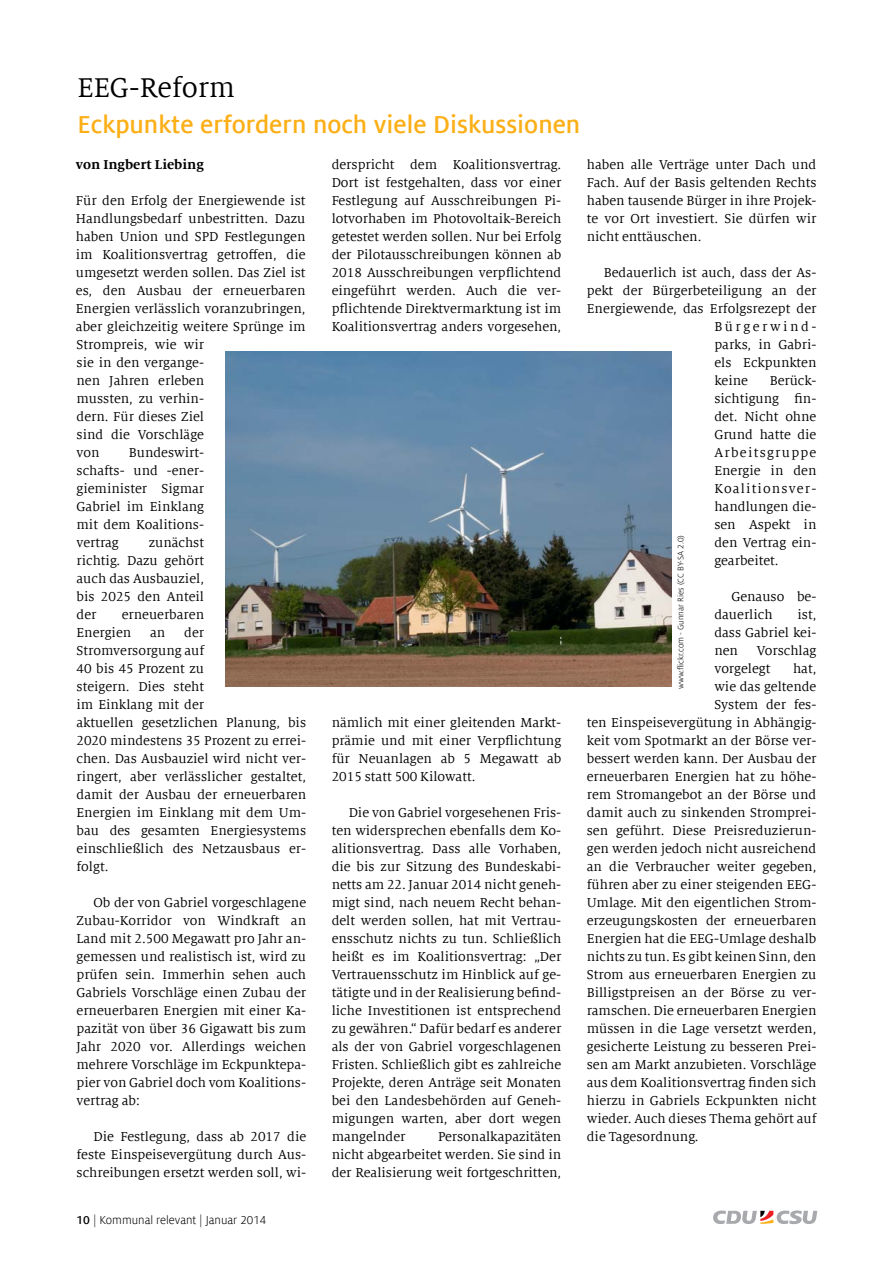
<style>
.page{position:relative;width:893px;height:1263px;background:#fff}
.page>*{position:absolute;margin:0;border:0;box-sizing:border-box;transform-origin:0 0}
.t1{font:30px "Milo Serif Offc";color:#000}
.t2{font:700 27px "Milo Sans Offc";color:#fcaf17}
.t3{font:14.25px/18px "Milo Serif Offc";color:#000;text-align:justify}
.t4{font:700 14.25px "Milo Serif Offc";color:#000}
.t5{font:14.25px "Milo Serif Offc";letter-spacing:.18em;color:#000}
.t6{font:12.75px "Milo Sans Offc";color:#000}
.t7{font:9px "Milo Sans Offc";color:#000}
.s1{font-weight:700}
</style>
<div class="page">
<svg style="left:713px;top:1210px;width:104px;height:14px"></svg>
<img style="left:226px;top:352px;width:445px;height:334px">
<h1 class="t1" style="left:77px;top:72px;width:159px">EEG-Reform</h1>
<h2 class="t2" style="left:77px;top:110px;width:504px">Eckpunkte erfordern noch viele Diskussionen</h2>
<p class="t4" style="left:76px;top:157px;width:129px">von Ingbert Liebing</p>
<p class="t3" style="left:76px;top:192px;width:231px">Für den Erfolg der Energiewende ist Handlungsbedarf unbestritten. Dazu haben Union und SPD Festlegungen im Koalitionsvertrag getroffen, die umgesetzt werden sollen. Das Ziel ist es, den Ausbau der erneuerbaren Energien verlässlich voranzubringen, aber gleichzeitig weitere Sprünge im</p>
<p class="t3" style="left:77px;top:336px;width:129px">Strompreis, wie wir sie in den vergange&shy;nen Jahren erleben mussten, zu verhin&shy;dern. Für dieses Ziel sind die Vorschläge von</p>
<p class="t3" style="left:77px;top:444px;width:129px;text-indent:52px">Bundeswirt&shy;schafts- und -ener&shy;gieminister Sigmar Gabriel im Einklang mit dem Koalitions&shy;vertrag</p>
<p class="t3" style="left:77px;top:534px;width:129px;text-indent:72px">zunächst richtig. Dazu gehört auch das Ausbauziel, bis 2025 den Anteil der</p>
<p class="t3" style="left:77px;top:606px;width:129px;text-indent:45px">erneuerbaren<br>Energien</p>
<p class="t3" style="left:77px;top:624px;width:231px;text-align:left;text-indent:108px">der<br>Stromversorgung auf<br>40 bis 45 Prozent zu<br>steigern. Dies steht<br>im Einklang mit der<br>aktuellen gesetzlichen Planung, bis<br>2020 mindestens 35 Prozent zu errei&shy;chen. Das Ausbauziel wird nicht ver&shy;ringert, aber verlässlicher gestaltet, damit der Ausbau der erneuerbaren<br>Energien im Einklang mit dem Um&shy;bau des gesamten Energiesystems einschließlich des Netzausbaus er&shy;folgt.</p>
<p class="t3" style="left:77px;top:894px;width:231px;text-indent:17px">Ob der von Gabriel vorgeschlagene Zubau-Korridor von Windkraft an Land mit 2.500 Megawatt pro Jahr an&shy;gemessen und realistisch ist, wird zu prüfen sein. Immerhin sehen auch Gabriels Vorschläge einen Zubau der erneuerbaren Energien mit einer Ka&shy;pazität von über 36 Gigawatt bis zum Jahr 2020 vor. Allerdings weichen mehrere Vorschläge im Eckpunktepa&shy;pier von Gabriel doch vom Koalitions&shy;vertrag ab:</p>
<p class="t3" style="left:77px;top:1128px;width:231px;text-indent:17px">Die Festlegung, dass ab 2017 die feste Einspeisevergütung durch Aus&shy;schreibungen ersetzt werden soll, wi-</p>
<p class="t3" style="left:150px;top:624px;width:17px">an</p>
<p class="t3" style="left:332px;top:156px;width:231px">derspricht dem Koalitionsvertrag.<br>Dort ist festgehalten, dass vor einer Festlegung auf Ausschreibungen Pi&shy;lotvorhaben im Photovoltaik-Bereich getestet werden sollen. Nur bei Erfolg der Pilotausschreibungen können ab 2018 Ausschreibungen verpflichtend eingeführt werden. Auch die ver&shy;pflichtende Direktvermarktung ist im Koalitionsvertrag anders vorgesehen,</p>
<p class="t3" style="left:332px;top:714px;width:231px">nämlich mit einer gleitenden Markt&shy;prämie und mit einer Verpflichtung für Neuanlagen ab 5 Megawatt ab 2015 statt 500 Kilowatt.</p>
<p class="t3" style="left:332px;top:804px;width:231px;text-indent:17px">Die von Gabriel vorgesehenen Fris&shy;ten widersprechen ebenfalls dem Ko&shy;alitionsvertrag. Dass alle Vorhaben, die bis zur Sitzung des Bundeskabi&shy;netts am 22. Januar 2014 nicht geneh&shy;migt sind, nach neuem Recht behan&shy;delt werden sollen, hat mit Vertrau&shy;ensschutz nichts zu tun. Schließlich heißt es im Koalitionsvertrag: „Der Vertrauensschutz im Hinblick auf ge&shy;tätigte und in der Realisierung befind&shy;liche Investitionen ist entsprechend zu gewähren.“ Dafür bedarf es anderer als der von Gabriel vorgeschlagenen Fristen. Schließlich gibt es zahlreiche Projekte, deren Anträge seit Monaten bei den Landesbehörden auf Geneh&shy;migungen warten, aber dort wegen mangelnder</p>
<p class="t3" style="left:332px;top:1128px;width:231px;text-indent:106px">Personalkapazitäten nicht abgearbeitet werden. Sie sind in der Realisierung weit fortgeschritten,</p>
<p class="t3" style="left:587px;top:156px;width:231px">haben alle Verträge unter Dach und Fach. Auf der Basis geltenden Rechts haben tausende Bürger in ihre Projek&shy;te vor Ort investiert. Sie dürfen wir nicht enttäuschen.</p>
<p class="t3" style="left:604px;top:264px;width:214px">Bedauerlich ist auch, dass der As-</p>
<p class="t3" style="left:587px;top:282px;width:231px">pekt der Bürgerbeteiligung an der</p>
<p class="t3" style="left:587px;top:300px;width:231px">Energiewende, das Erfolgsrezept der</p>
<p class="t5" style="left:714px;top:319px;width:104px">Bürgerwind-</p>
<p class="t3" style="left:714px;top:336px;width:104px">parks, in Gabri-</p>
<p class="t3" style="left:714px;top:354px;width:104px">els Eckpunkten</p>
<p class="t3" style="left:714px;top:372px;width:35px">keine</p>
<p class="t3" style="left:714px;top:372px;width:104px;text-indent:55px">Berück&shy;sichtigung fin&shy;det. Nicht ohne Grund hatte die Arbeitsgruppe Energie in den Koalitionsver&shy;handlungen die&shy;sen Aspekt in den Vertrag ein&shy;gearbeitet.</p>
<p class="t3" style="left:714px;top:588px;width:104px;text-indent:17px">Genauso be&shy;dauerlich</p>
<p class="t7" style="left:676px;top:689px;width:155px;rotate:-90deg">www.flickr.com - Gunnar Ries (CC BY-SA 2.0)</p>
<p class="t3" style="left:714px;top:606px;width:104px;text-indent:83px">ist, dass Gabriel kei&shy;nen</p>
<p class="t3" style="left:714px;top:642px;width:104px;text-indent:42px">Vorschlag vorgelegt</p>
<p class="t3" style="left:793px;top:660px;width:25px">hat,</p>
<p class="t3" style="left:714px;top:678px;width:104px">wie das geltende</p>
<p class="t3" style="left:714px;top:696px;width:104px">System der fes-</p>
<p class="t3" style="left:587px;top:714px;width:231px">ten Einspeisevergütung in Abhängig-</p>
<p class="t3" style="left:587px;top:732px;width:231px">keit vom Spotmarkt an der Börse ver-</p>
<p class="t3" style="left:587px;top:750px;width:231px">bessert werden kann. Der Ausbau der</p>
<p class="t3" style="left:587px;top:768px;width:231px">erneuerbaren Energien hat zu höhe-</p>
<p class="t3" style="left:587px;top:786px;width:231px">rem Stromangebot an der Börse und</p>
<p class="t3" style="left:587px;top:804px;width:231px">damit auch zu sinkenden Stromprei-</p>
<p class="t3" style="left:587px;top:822px;width:231px">sen geführt. Diese Preisreduzierun-</p>
<p class="t3" style="left:587px;top:840px;width:231px">gen werden jedoch nicht ausreichend</p>
<p class="t3" style="left:587px;top:858px;width:231px">an die Verbraucher weiter gegeben,</p>
<p class="t3" style="left:587px;top:876px;width:231px">führen aber zu einer steigenden EEG-</p>
<p class="t3" style="left:587px;top:894px;width:231px">Umlage. Mit den eigentlichen Strom-</p>
<p class="t3" style="left:587px;top:912px;width:231px">erzeugungskosten der erneuerbaren</p>
<p class="t3" style="left:587px;top:930px;width:231px">Energien hat die EEG-Umlage deshalb</p>
<p class="t3" style="left:587px;top:948px;width:231px">nichts zu tun. Es gibt keinen Sinn, den</p>
<p class="t3" style="left:587px;top:966px;width:231px">Strom aus erneuerbaren Energien zu</p>
<p class="t3" style="left:587px;top:984px;width:231px">Billigstpreisen an der Börse zu ver-</p>
<p class="t3" style="left:587px;top:1002px;width:231px">ramschen. Die erneuerbaren Energien</p>
<p class="t3" style="left:587px;top:1020px;width:231px">müssen in die Lage versetzt werden,</p>
<p class="t3" style="left:587px;top:1038px;width:231px">gesicherte Leistung zu besseren Prei-</p>
<p class="t3" style="left:587px;top:1056px;width:231px">sen am Markt anzubieten. Vorschläge</p>
<p class="t3" style="left:587px;top:1074px;width:231px">aus dem Koalitionsvertrag finden sich</p>
<p class="t3" style="left:587px;top:1092px;width:231px">hierzu in Gabriels Eckpunkten nicht</p>
<p class="t3" style="left:587px;top:1110px;width:231px">wieder. Auch dieses Thema gehört auf</p>
<p class="t3" style="left:587px;top:1128px;width:113px">die Tagesordnung.</p>
<p class="t6" style="left:77px;top:1213px;width:191px"><span class="s1">10</span> | Kommunal relevant | Januar 2014</p>
</div>
